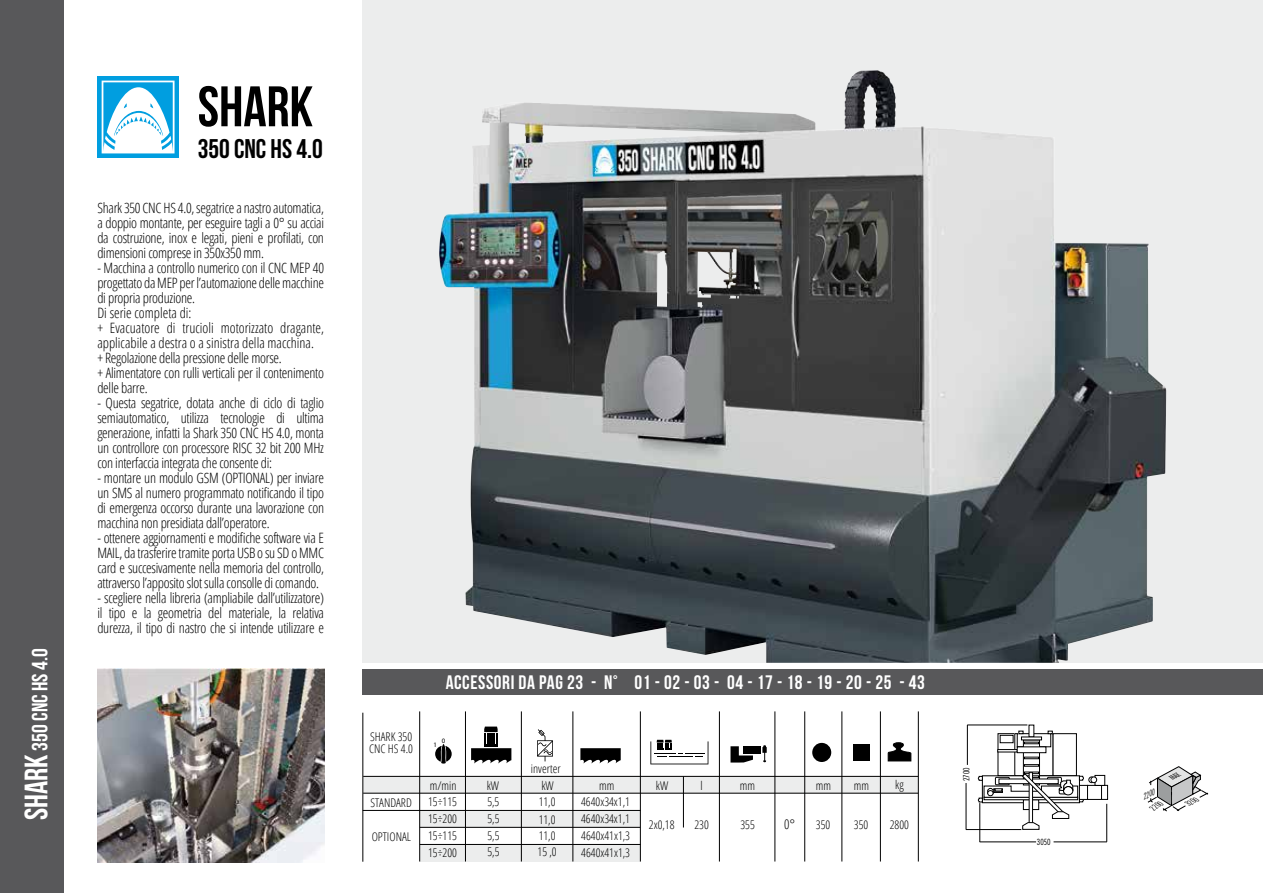
<style>
.page{position:relative;width:1263px;height:893px;background:#fff}
.page>*{position:absolute;margin:0;border:0;box-sizing:border-box;transform-origin:0 0}
.t1{font:57px "Bebas Neue";color:#000}
.t2{font:27px "Bebas Neue";color:#000}
.t3{font:22.05px "Bebas Neue";color:#fff}
.t4{font:19.5px "Bebas Neue";letter-spacing:.03em;color:#fff}
.t5{font:300 condensed 14.25px/15px "Open Sans";letter-spacing:-.02em;color:#000;text-align:justify}
.t6{font:300 condensed 13.5px "Open Sans";color:#000}
.t7{font:300 condensed 12px/16.8px "Open Sans";color:#000;text-align:justify}
.t8{font:300 condensed 8.25px "Futura Std";color:#000}
.t9{font:italic 300 condensed 7.5px "Futura Std";color:#000}
.t10{font:6.75px "Myriad Pro";color:#000}
.s1{font-size:32.4px}
</style>
<div class="page">
<div style="left:0;top:0;width:63px;height:893px;background:#58585a"></div>
<svg style="left:97px;top:76px;width:82px;height:82px"></svg>
<div style="left:362px;top:0;width:901px;height:663px;background:#eceded"></div>
<img style="left:439px;top:70px;width:727px;height:593px">
<svg style="left:102px;top:81px;width:73px;height:72px"></svg>
<img style="left:97px;top:669px;width:227px;height:193px">
<div style="left:363px;top:776px;width:555px;height:17px;background:#eceded"></div>
<div style="left:420px;top:810px;width:220px;height:17px;background:#eceded"></div>
<div style="left:420px;top:844px;width:220px;height:17px;background:#eceded"></div>
<hr style="left:419px;top:711px;width:1px;height:150px;background:#000">
<hr style="left:362px;top:713px;width:1px;height:149px;background:#000">
<hr style="left:465px;top:711px;width:1px;height:150px;background:#000">
<hr style="left:640px;top:711px;width:1px;height:150px;background:#000">
<hr style="left:719px;top:711px;width:1px;height:150px;background:#000">
<hr style="left:683px;top:776px;width:1px;height:51px;background:#000">
<hr style="left:774px;top:711px;width:1px;height:150px;background:#000">
<hr style="left:804px;top:711px;width:1px;height:150px;background:#000">
<hr style="left:880px;top:711px;width:1px;height:150px;background:#000">
<hr style="left:841px;top:711px;width:1px;height:150px;background:#000">
<hr style="left:918px;top:711px;width:1px;height:150px;background:#000">
<hr style="left:363px;top:793px;width:555px;height:1px;background:#000">
<hr style="left:363px;top:810px;width:277px;height:1px;background:#000">
<hr style="left:420px;top:827px;width:220px;height:1px;background:#000">
<hr style="left:420px;top:844px;width:220px;height:1px;background:#000">
<hr style="left:363px;top:776px;width:555px;height:1px;background:#000">
<hr style="left:521px;top:711px;width:1px;height:150px;background:#000">
<hr style="left:572px;top:711px;width:1px;height:150px;background:#000">
<svg style="left:888px;top:742px;width:23px;height:19px"></svg>
<div style="left:812px;top:743px;width:19px;height:19px;background:#000;border-radius:50%"></div>
<div style="left:853px;top:745px;width:16px;height:16px;background:#000"></div>
<svg style="left:580px;top:748px;width:41px;height:16px"></svg>
<svg style="left:435px;top:744px;width:17px;height:20px"></svg>
<div style="left:744px;top:746px;width:17px;height:8px;background:#000"></div>
<svg style="left:730px;top:746px;width:23px;height:16px"></svg>
<svg style="left:762px;top:745px;width:5px;height:18px"></svg>
<svg style="left:650px;top:740px;width:58px;height:24px"></svg>
<svg style="left:471px;top:727px;width:40px;height:37px"></svg>
<svg style="left:537px;top:729px;width:16px;height:32px"></svg>
<div style="left:362px;top:669px;width:901px;height:26px;background:#58585a"></div>
<div style="left:1000px;top:735px;width:13px;height:8px;border:1px solid #000"></div>
<div style="left:997px;top:749px;width:20px;height:3px;border:1px solid #000"></div>
<svg style="left:1021px;top:735px;width:22px;height:10px"></svg>
<div style="left:1017px;top:733px;width:34px;height:14px;border:1px solid #000"></div>
<div style="left:1029px;top:725px;width:5px;height:12px;background:#fff"></div>
<svg style="left:1025px;top:744px;width:13px;height:28px"></svg>
<div style="left:1023px;top:740px;width:17px;height:45px;border:1px solid #000"></div>
<svg style="left:1024px;top:742px;width:15px;height:2px"></svg>
<div style="left:1017px;top:747px;width:29px;height:6px;background:#fff"></div>
<div style="left:1017px;top:747px;width:29px;height:6px;border:1px solid #000"></div>
<svg style="left:1024px;top:757px;width:15px;height:9px"></svg>
<hr style="left:979px;top:803px;width:1px;height:39px;background:#000">
<hr style="left:967px;top:725px;width:60px;height:1px;background:#000">
<hr style="left:966px;top:783px;width:1px;height:46px;background:#000">
<hr style="left:966px;top:829px;width:55px;height:1px;background:#000">
<hr style="left:1106px;top:804px;width:1px;height:38px;background:#000">
<hr style="left:967px;top:725px;width:1px;height:40px;background:#000">
<hr style="left:1053px;top:842px;width:54px;height:1px;background:#000">
<hr style="left:980px;top:842px;width:56px;height:1px;background:#000">
<div style="left:1087px;top:785px;width:17px;height:15px;border:1px solid #000"></div>
<div style="left:1101px;top:785px;width:6px;height:14px;background:#fff"></div>
<div style="left:1101px;top:785px;width:7px;height:15px;border:1px solid #000"></div>
<div style="left:1095px;top:775px;width:10px;height:11px;border:1px solid #000"></div>
<svg style="left:978px;top:772px;width:119px;height:58px"></svg>
<svg style="left:1147px;top:766px;width:61px;height:45px"></svg>
<h3 class="t3" style="left:28px;top:820px;width:173px;rotate:-90deg"><span class="s1">SHARK</span> 350 CNC HS 4.0</h3>
<h1 class="t1" style="left:198px;top:75px;width:117px">SHARK</h1>
<h2 class="t2" style="left:198px;top:134px;width:127px">350 CNC HS 4.0</h2>
<p class="t5" style="left:97px;top:200px;width:228px">Shark 350 CNC HS 4.0, segatrice a nastro automatica, a doppio montante, per eseguire tagli a 0° su acciai da costruzione, inox e legati, pieni e profilati, con dimensioni comprese in 350x350 mm.</p>
<p class="t5" style="left:97px;top:260px;width:228px;text-align:left">- Macchina a controllo numerico con il CNC MEP 40 progettato da MEP per l’automazione delle macchine di propria produzione.<br>Di serie completa di:<br>+ Evacuatore di trucioli motorizzato dragante, applicabile a destra o a sinistra della macchina.<br>+ Regolazione della pressione delle morse.<br>+ Alimentatore con rulli verticali per il contenimento delle barre.</p>
<p class="t5" style="left:97px;top:395px;width:228px">- Questa segatrice, dotata anche di ciclo di taglio semiautomatico, utilizza tecnologie di ultima generazione, infatti la Shark 350 CNC HS 4.0, monta un controllore con processore RISC 32 bit 200 MHz con interfaccia integrata che consente di:</p>
<p class="t5" style="left:97px;top:470px;width:228px">- montare un modulo GSM (OPTIONAL) per inviare un SMS al numero programmato notificando il tipo di emergenza occorso durante una lavorazione con macchina non presidiata dall’operatore.</p>
<p class="t5" style="left:97px;top:530px;width:228px">- ottenere aggiornamenti e modifiche software via E MAIL, da trasferire tramite porta USB o su SD o MMC card e succesivamente nella memoria del controllo, attraverso l’apposito slot sulla consolle di comando.</p>
<p class="t5" style="left:97px;top:590px;width:228px">- scegliere nella libreria (ampliabile dall’utilizzatore) il tipo e la geometria del materiale, la relativa durezza, il tipo di nastro che si intende utilizzare e</p>
<h3 class="t4" style="left:446px;top:672px;width:481px">ACCESSORI DA PAG 23 - N° 01 - 02 - 03 - 04 - 17 - 18 - 19 - 20 - 25 - 43</h3>
<p class="t7" style="left:369px;top:730px;width:45px;line-height:12px">SHARK 350<br>CNC HS 4.0</p>
<p class="t7" style="left:370px;top:794px;width:43px">STANDARD</p>
<p class="t7" style="left:372px;top:828px;width:41px">OPTIONAL</p>
<p class="t10" style="left:442px;top:736px;width:5px">0</p>
<p class="t10" style="left:433px;top:741px;width:5px">1</p>
<p class="t7" style="left:531px;top:759px;width:31px;line-height:17.2px;text-align:center">inverter kW</p>
<p class="t7" style="left:430px;top:776px;width:28px">m/min</p>
<p class="t7" style="left:487px;top:777px;width:14px">kW</p>
<p class="t7" style="left:599px;top:777px;width:17px">mm</p>
<p class="t7" style="left:656px;top:777px;width:14px">kW</p>
<p class="t7" style="left:700px;top:777px;width:4px">l</p>
<p class="t7" style="left:740px;top:777px;width:17px">mm</p>
<p class="t7" style="left:816px;top:777px;width:17px">mm</p>
<p class="t7" style="left:854px;top:777px;width:17px">mm</p>
<p class="t7" style="left:895px;top:775px;width:10px">kg</p>
<p class="t6" style="left:784px;top:815px;width:13px">0°</p>
<p class="t7" style="left:428px;top:793px;width:30px">15÷115</p>
<p class="t7" style="left:428px;top:827px;width:30px">15÷115</p>
<p class="t7" style="left:487px;top:793px;width:14px">5,5<br>5,5<br>5,5<br>5,5</p>
<p class="t7" style="left:581px;top:793px;width:50px">4640x34x1,1</p>
<p class="t7" style="left:537px;top:793px;width:21px">11,0<br>11,0<br>11,0<br>15 ,0</p>
<p class="t7" style="left:428px;top:810px;width:30px">15÷200</p>
<p class="t7" style="left:581px;top:810px;width:50px">4640x34x1,1</p>
<p class="t7" style="left:428px;top:844px;width:30px">15÷200</p>
<p class="t7" style="left:649px;top:816px;width:27px">2x0,18</p>
<p class="t7" style="left:694px;top:816px;width:16px">230</p>
<p class="t7" style="left:740px;top:816px;width:16px">355</p>
<p class="t7" style="left:816px;top:816px;width:16px">350</p>
<p class="t7" style="left:854px;top:816px;width:16px">350</p>
<p class="t7" style="left:890px;top:816px;width:21px">2800</p>
<p class="t7" style="left:581px;top:827px;width:50px;line-height:16.2px">4640x41x1,3<br>4640x41x1,3</p>
<p class="t8" style="left:962px;top:781px;width:15px;rotate:-90deg">2700</p>
<p class="t8" style="left:1037px;top:837px;width:15px">3050</p>
<p class="t9" style="left:1140px;top:794px;width:14px;rotate:-30deg">2200</p>
<p class="t9" style="left:1150px;top:804px;width:14px;rotate:-30deg">2200</p>
<p class="t9" style="left:1185px;top:800px;width:14px;rotate:-30deg">3200</p>
</div>
